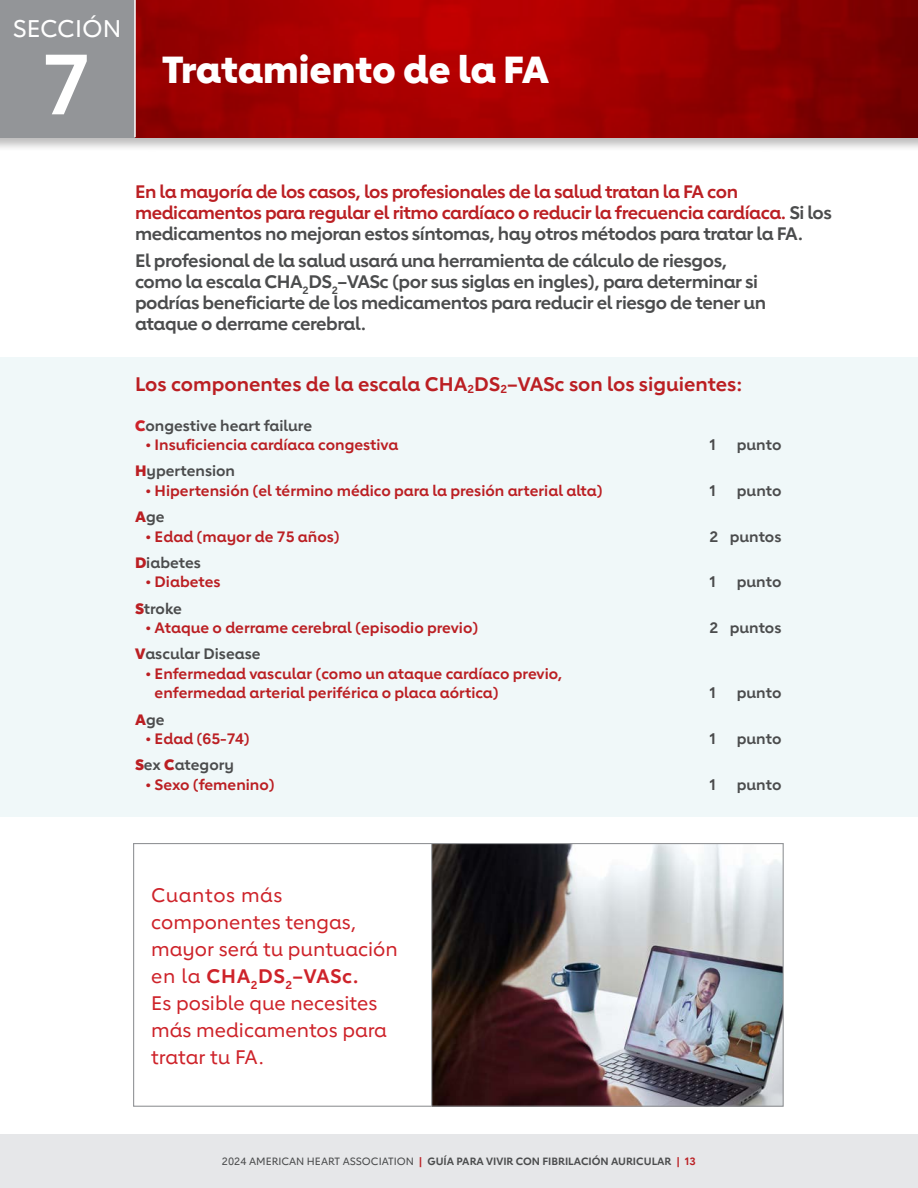
<style>
.page{position:relative;width:918px;height:1188px;background:#fff}
.page>*{position:absolute;margin:0;border:0;box-sizing:border-box;transform-origin:0 0}
.t1{font:700 84px "Lub Dub";color:#fff}
.t2{font:800 37.5px "Lub Dub";color:#fff}
.t3{font:500 24px "Lub Dub";color:#fff}
.t4{font:500 19.5px/27px "Lub Dub";color:#ce232a}
.BODY_COPY_10_13_MED{font:700 19.5px "Lub Dub";color:#bb1f23}
.BODY_COPY_10_13_MED-2{font:700 18px/21px "Lub Dub";letter-spacing:-.025em;color:#4b4c4d}
.BODY_COPY_10_13_MED-3{font:700 18px/21px "Lub Dub";letter-spacing:-.025em;color:#bb1f23}
.BODY_COPY_10_13_MED-4{font:700 15px/19.5px "Lub Dub";color:#bb1f23}
.BODY_COPY_10_13_MED-5{font:700 15px "Lub Dub";color:#4b4c4d}
.t5{font:700 10.5px "Lub Dub";color:#4b4c4d}
.s1{color:#4b4c4d}
.s2{font-weight:800;color:#ce232a}
.s3{font-weight:800;color:#bb1f23}
.s4{font-weight:700}
.s5{font-weight:500}
.s6{color:#bb1f23}
</style>
<div class="page">
<div style="left:0;top:1134px;width:918px;height:54px;background:#e6e7e9"></div>
<div style="left:0;top:0;width:918px;height:152px;background:#231f20;opacity:.3"></div>
<img style="left:136px;top:0;width:782px;height:137px">
<div style="left:0;top:0;width:134px;height:137px;background:#939598"></div>
<hr style="left:134px;top:0;width:2px;height:137px;background:#fff">
<div style="left:0;top:357px;width:918px;height:460px;background:#f0f8f9"></div>
<img style="left:432px;top:845px;width:350px;height:260px">
<div style="left:133px;top:843px;width:651px;height:264px;border:1px solid #939598"></div>
<hr style="left:431px;top:844px;width:1px;height:262px;background:#939598">
<p class="t3" style="left:13px;top:15px;width:110px">SECCIÓN</p>
<p class="t1" style="left:42px;top:34px;width:51px">7</p>
<p class="t2" style="left:162px;top:47px;width:389px">Tratamiento de la FA</p>
<p class="BODY_COPY_10_13_MED-3" style="left:135px;top:181px;width:698px">En la mayoría de los casos, los profesionales de la salud tratan la FA con medicamentos para regular el ritmo cardíaco o reducir la frecuencia cardíaca. <span class="s1">Si los medicamentos no mejoran estos síntomas, hay otros métodos para tratar la FA.</span></p>
<p class="BODY_COPY_10_13_MED-2" style="left:135px;top:250px;width:633px">El profesional de la salud usará una herramienta de cálculo de riesgos, como la escala CHA<sub>2</sub>DS<sub>2</sub>–VASc (por sus siglas en ingles), para determinar si podrías beneficiarte de los medicamentos para reducir el riesgo de tener un ataque o derrame cerebral.</p>
<p class="BODY_COPY_10_13_MED" style="left:135px;top:372px;width:609px">Los componentes de la escala CHA<sub>2</sub>DS<sub>2</sub>–VASc son los siguientes:</p>
<p class="BODY_COPY_10_13_MED-5" style="left:135px;top:416px;width:179px"><span class="s2">C</span>ongestive heart failure</p>
<p class="BODY_COPY_10_13_MED-4" style="left:146px;top:435px;width:254px">• Insuficiencia cardíaca congestiva</p>
<p class="BODY_COPY_10_13_MED-5" style="left:709px;top:436px;width:8px">1</p>
<p class="BODY_COPY_10_13_MED-5" style="left:737px;top:436px;width:46px">punto</p>
<p class="BODY_COPY_10_13_MED-5" style="left:135px;top:462px;width:102px"><span class="s3">H</span>ypertension</p>
<p class="BODY_COPY_10_13_MED-4" style="left:146px;top:481px;width:459px">• Hipertensión (el término médico para la presión arterial alta)</p>
<p class="BODY_COPY_10_13_MED-5" style="left:710px;top:482px;width:8px">1</p>
<p class="BODY_COPY_10_13_MED-5" style="left:737px;top:482px;width:46px">punto</p>
<p class="BODY_COPY_10_13_MED-5" style="left:135px;top:508px;width:31px"><span class="s3">A</span>ge</p>
<p class="BODY_COPY_10_13_MED-4" style="left:146px;top:526px;width:196px">• Edad (mayor de 75 años)</p>
<p class="BODY_COPY_10_13_MED-5" style="left:709px;top:527px;width:73px">2 puntos</p>
<p class="BODY_COPY_10_13_MED-5" style="left:135px;top:554px;width:67px"><span class="s3">D</span>iabetes</p>
<p class="BODY_COPY_10_13_MED-4" style="left:146px;top:572px;width:77px">• Diabetes</p>
<p class="BODY_COPY_10_13_MED-5" style="left:709px;top:573px;width:8px">1</p>
<p class="BODY_COPY_10_13_MED-5" style="left:737px;top:573px;width:46px">punto</p>
<p class="BODY_COPY_10_13_MED-5" style="left:135px;top:599px;width:48px"><span class="s3">S</span>troke</p>
<p class="BODY_COPY_10_13_MED-4" style="left:146px;top:618px;width:334px">• Ataque o derrame cerebral (episodio previo)</p>
<p class="BODY_COPY_10_13_MED-5" style="left:709px;top:619px;width:74px">2 puntos</p>
<p class="BODY_COPY_10_13_MED-5" style="left:135px;top:645px;width:127px"><span class="s3">V</span>ascular Disease</p>
<p class="BODY_COPY_10_13_MED-4" style="left:155px;top:664px;width:409px;text-indent:-9px">• Enfermedad vascular (como un ataque cardíaco previo, enfermedad arterial periférica o placa aórtica)</p>
<p class="BODY_COPY_10_13_MED-5" style="left:709px;top:684px;width:8px">1</p>
<p class="BODY_COPY_10_13_MED-5" style="left:737px;top:684px;width:46px">punto</p>
<p class="BODY_COPY_10_13_MED-5" style="left:135px;top:710px;width:31px"><span class="s3">A</span>ge</p>
<p class="BODY_COPY_10_13_MED-4" style="left:146px;top:729px;width:106px">• Edad (65-74)</p>
<p class="BODY_COPY_10_13_MED-5" style="left:709px;top:730px;width:8px">1</p>
<p class="BODY_COPY_10_13_MED-5" style="left:737px;top:730px;width:46px">punto</p>
<p class="BODY_COPY_10_13_MED-5" style="left:135px;top:756px;width:101px"><span class="s3">S</span>ex <span class="s3">C</span>ategory</p>
<p class="BODY_COPY_10_13_MED-4" style="left:146px;top:775px;width:131px">• Sexo (femenino)</p>
<p class="BODY_COPY_10_13_MED-5" style="left:709px;top:776px;width:8px">1</p>
<p class="BODY_COPY_10_13_MED-5" style="left:737px;top:776px;width:46px">punto</p>
<p class="t4" style="left:151px;top:881px;width:248px">Cuantos más componentes tengas, mayor será tu puntuación en la <span class="s4">CHA</span><sub>2</sub><span class="s4">DS</span><sub>2</sub><span class="s4">–VASc.<br></span>Es posible que necesites más medicamentos para tratar tu FA.</p>
<p class="t5" style="left:222px;top:1155px;width:475px"><span class="s5">2024 AMERICAN HEART ASSOCIATION</span> <span class="s6">|</span> GUÍA PARA VIVIR CON FIBRILACIÓN AURICULAR <span class="s6">| 13</span></p>
</div>
